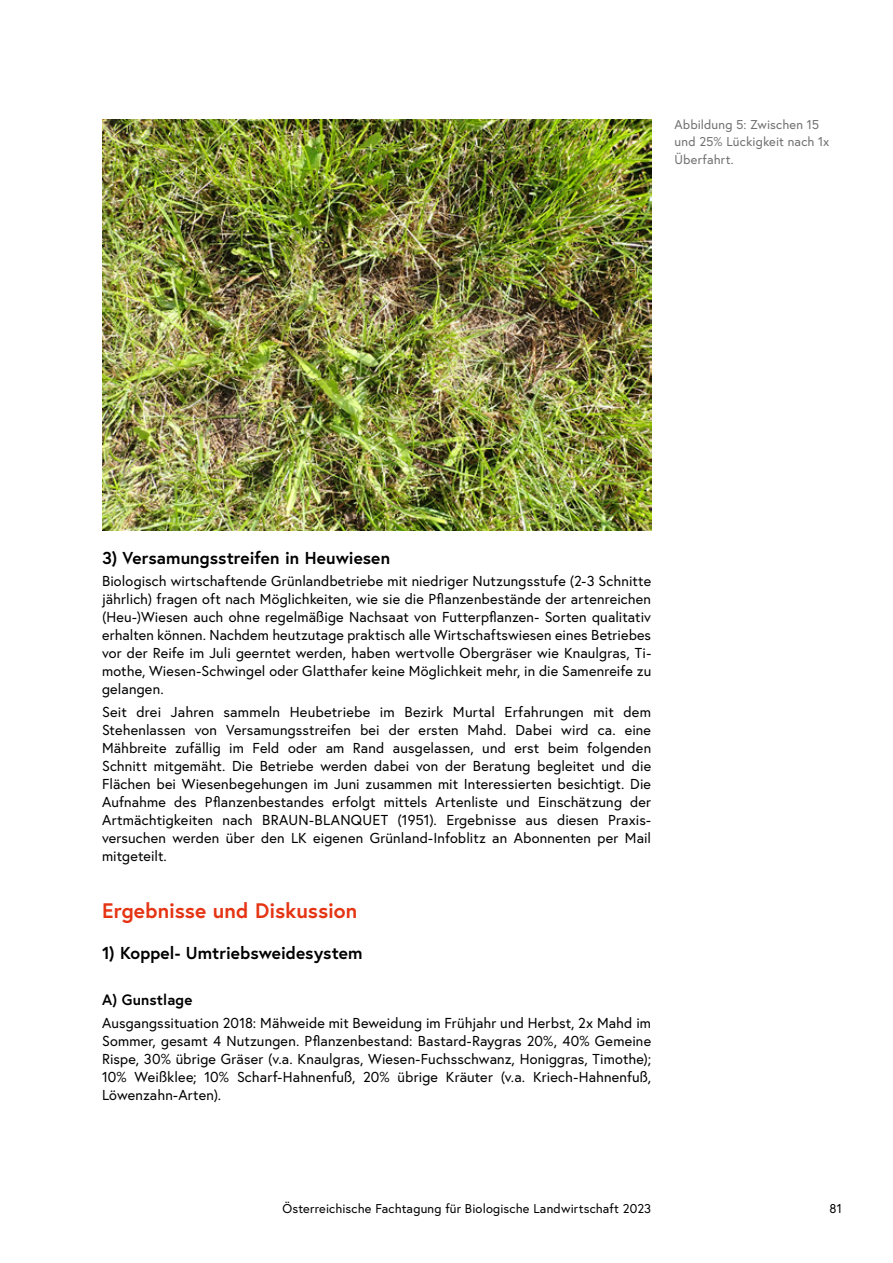
<style>
.page{position:relative;width:893px;height:1263px;background:#fff}
.page>*{position:absolute;margin:0;border:0;box-sizing:border-box;transform-origin:0 0}
.t1{font:700 21px "Europa Austria";color:#e53413}
.t2{font:700 17.25px "Europa Austria";letter-spacing:.005em;color:#000}
.t3{font:700 15px "Europa Austria";letter-spacing:.015em;color:#000}
.t4{font:14.4px/18px "Europa Austria";letter-spacing:.01em;color:#000;text-align:justify}
.t5{font:12.75px "Europa Austria";letter-spacing:.015em;color:#000}
.t6{font:12.75px/17.5px "Europa Austria";letter-spacing:.015em;color:#706f6f}
</style>
<div class="page">
<img style="left:102px;top:119px;width:549px;height:412px">
<p class="t6" style="left:674px;top:115px;width:156px">Abbildung 5: Zwischen 15 und 25% Lückigkeit nach 1x<br>Überfahrt.</p>
<p class="t2" style="left:102px;top:546px;width:290px">3) Versamungsstreifen in Heuwiesen</p>
<p class="t4" style="left:102px;top:572px;width:551px">Biologisch wirtschaftende Grünlandbetriebe mit niedriger Nutzungsstufe (2-3 Schnitte jährlich) fragen oft nach Möglichkeiten, wie sie die Pflanzenbestände der artenreichen (Heu-)Wiesen auch ohne regelmäßige Nachsaat von Futterpflanzen- Sorten qualitativ erhalten können. Nachdem heutzutage praktisch alle Wirtschaftswiesen eines Betriebes vor der Reife im Juli geerntet werden, haben wertvolle Obergräser wie Knaulgras, Ti&shy;mothe, Wiesen-Schwingel oder Glatthafer keine Möglichkeit mehr, in die Samenreife zu gelangen.</p>
<p class="t4" style="left:102px;top:702px;width:551px">Seit drei Jahren sammeln Heubetriebe im Bezirk Murtal Erfahrungen mit dem Stehenlassen von Versamungsstreifen bei der ersten Mahd. Dabei wird ca. eine Mähbreite zufällig im Feld oder am Rand ausgelassen, und erst beim folgenden Schnitt mitgemäht. Die Betriebe werden dabei von der Beratung begleitet und die Flächen bei Wiesenbegehungen im Juni zusammen mit Interessierten besichtigt. Die Aufnahme des Pflanzenbestandes erfolgt mittels Artenliste und Einschätzung der Artmächtigkeiten nach BRAUN-BLANQUET (1951). Ergebnisse aus diesen Praxis&shy;versuchen werden über den LK eigenen Grünland-Infoblitz an Abonnenten per Mail mitgeteilt.</p>
<h1 class="t1" style="left:102px;top:896px;width:257px">Ergebnisse und Diskussion</h1>
<p class="t2" style="left:102px;top:941px;width:262px">1) Koppel- Umtriebsweidesystem</p>
<p class="t3" style="left:102px;top:990px;width:92px">A) Gunstlage</p>
<p class="t4" style="left:102px;top:1013px;width:551px">Ausgangssituation 2018: Mähweide mit Beweidung im Frühjahr und Herbst, 2x Mahd im Sommer, gesamt 4 Nutzungen. Pflanzenbestand: Bastard-Raygras 20%, 40% Gemeine Rispe, 30% übrige Gräser (v.a. Knaulgras, Wiesen-Fuchsschwanz, Honiggras, Timothe); 10% Weißklee; 10% Scharf-Hahnenfuß, 20% übrige Kräuter (v.a. Kriech-Hahnenfuß, Löwenzahn-Arten).</p>
<p class="t5" style="left:282px;top:1200px;width:370px">Österreichische Fachtagung für Biologische Landwirtschaft 2023</p>
<p class="t5" style="left:830px;top:1200px;width:14px">81</p>
</div>
